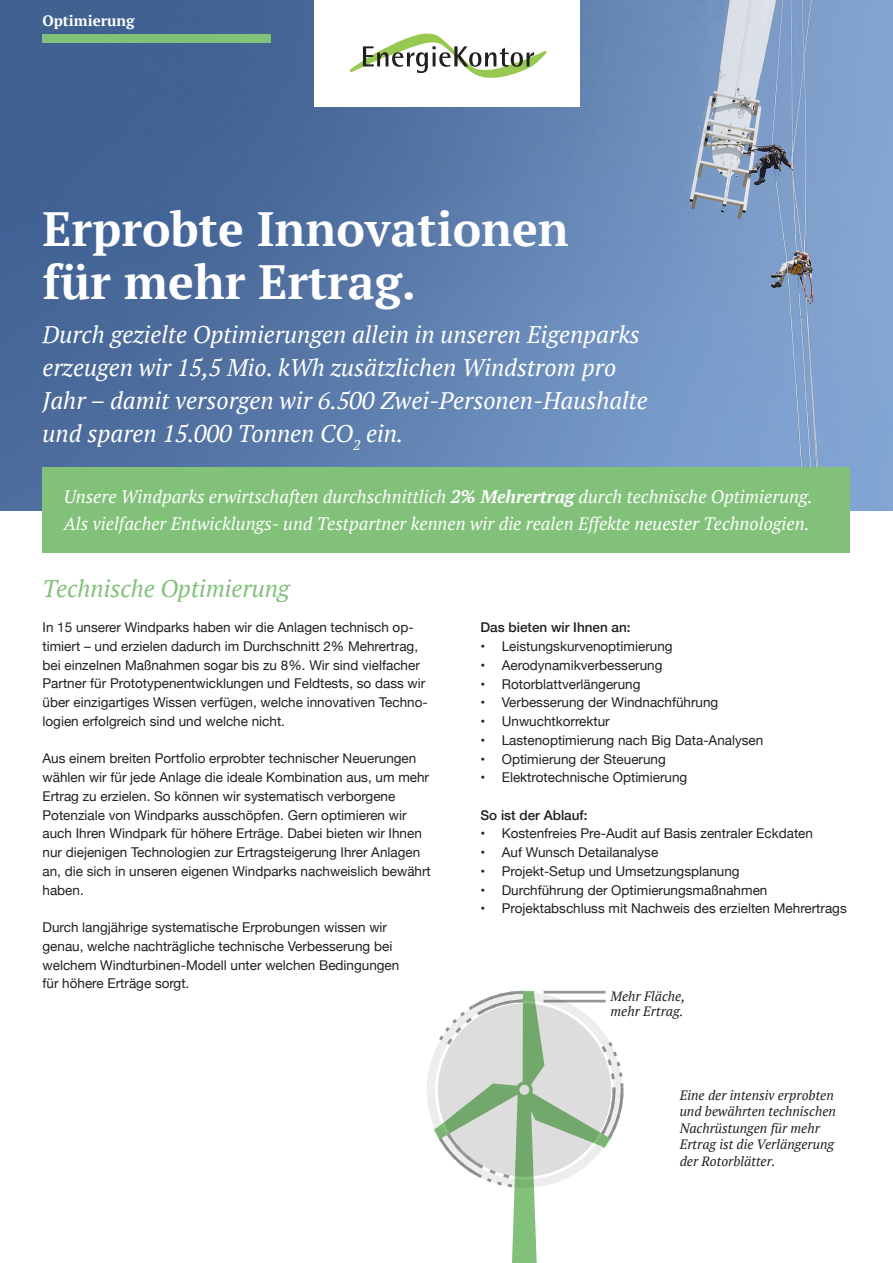
<style>
.page{position:relative;width:893px;height:1263px;background:#fff}
.page>*{position:absolute;margin:0;border:0;box-sizing:border-box;transform-origin:0 0}
.t1{font:700 48px/53.2px "PT Serif";color:#fff}
.t2{font:italic 24px/33px "PT Serif";color:#fff}
.t3{font:italic 24px "PT Serif";color:#82c17a}
.t4{font:italic 18px/27px "PT Serif";color:#fff}
.t5{font:700 15px "PT Serif";color:#fff}
.t6{font:13.5px/18.8px "Helvetica Neue";color:#231f20}
.t7{font:italic 13.5px/16.5px "PT Serif";color:#231f20}
.t8{font:500 13.5px "Helvetica Neue";color:#231f20}
.s1{font-weight:700}
</style>
<div class="page">
<img style="left:0;top:0;width:893px;height:510px">
<div style="left:314px;top:0;width:265px;height:106px;background:#fff"></div>
<svg style="left:350px;top:33px;width:197px;height:45px"></svg>
<div style="left:43px;top:468px;width:807px;height:85px;background:#82c17a"></div>
<div style="left:43px;top:34px;width:228px;height:9px;background:#82c17a"></div>
<svg style="left:427px;top:990px;width:197px;height:273px"></svg>
<p class="t5" style="left:43px;top:11px;width:94px">Optimierung</p>
<h1 class="t1" style="left:43px;top:201px;width:528px">Erprobte Innovationen für mehr Ertrag.</h1>
<h2 class="t2" style="left:43px;top:318px;width:607px">Durch gezielte Optimierungen allein in unseren Eigenparks erzeugen wir 15,5 Mio. kWh zusätzlichen Windstrom pro Jahr – damit versorgen wir 6.500 Zwei-Personen-Haushalte und sparen 15.000 Tonnen CO<sub>2</sub> ein.</h2>
<h3 class="t4" style="left:64px;top:483px;width:750px">Unsere Windparks erwirtschaften durchschnittlich <span class="s1">2% Mehrertrag</span> durch technische Optimierung.<br>Als vielfacher Entwicklungs- und Testpartner kennen wir die realen Effekte neuester Technologien.</h3>
<h2 class="t3" style="left:43px;top:573px;width:249px">Technische Optimierung</h2>
<p class="t6" style="left:43px;top:619px;width:387px">In 15 unserer Windparks haben wir die Anlagen technisch op&shy;timiert – und erzielen dadurch im Durchschnitt 2% Mehrertrag, bei einzelnen Maßnahmen sogar bis zu 8%. Wir sind vielfacher Partner für Prototypenentwicklungen und Feldtests, so dass wir über einzigartiges Wissen verfügen, welche innovativen Techno&shy;logien erfolgreich sind und welche nicht.</p>
<p class="t6" style="left:43px;top:750px;width:390px">Aus einem breiten Portfolio erprobter technischer Neuerungen wählen wir für jede Anlage die ideale Kombination aus, um mehr Ertrag zu erzielen. So können wir systematisch verborgene Potenziale von Windparks ausschöpfen. Gern optimieren wir auch Ihren Windpark für höhere Erträge. Dabei bieten wir Ihnen nur diejenigen Technologien zur Ertragsteigerung Ihrer Anlagen an, die sich in unseren eigenen Windparks nachweislich bewährt haben.</p>
<p class="t6" style="left:43px;top:919px;width:358px">Durch langjährige systematische Erprobungen wissen wir genau, welche nachträgliche technische Verbesserung bei welchem Windturbinen-Modell unter welchen Bedingungen für höhere Erträge sorgt.</p>
<p class="t8" style="left:480px;top:617px;width:152px">Das bieten wir Ihnen an:</p>
<p class="t6" style="left:480px;top:638px;width:194px">• Leistungskurvenoptimierung</p>
<p class="t6" style="left:480px;top:656px;width:184px">• Aerodynamikverbesserung</p>
<p class="t6" style="left:480px;top:675px;width:162px">• Rotorblattverlängerung</p>
<p class="t6" style="left:480px;top:694px;width:239px">• Verbesserung der Windnachführung</p>
<p class="t6" style="left:480px;top:713px;width:131px">• Unwuchtkorrektur</p>
<p class="t6" style="left:480px;top:731px;width:284px">• Lastenoptimierung nach Big Data-Analysen</p>
<p class="t6" style="left:480px;top:750px;width:187px">• Optimierung der Steuerung</p>
<p class="t6" style="left:480px;top:769px;width:208px">• Elektrotechnische Optimierung</p>
<p class="t8" style="left:480px;top:804px;width:109px">So ist der Ablauf:</p>
<p class="t6" style="left:480px;top:825px;width:334px">• Kostenfreies Pre-Audit auf Basis zentraler Eckdaten</p>
<p class="t6" style="left:480px;top:844px;width:179px">• Auf Wunsch Detailanalyse</p>
<p class="t6" style="left:480px;top:862px;width:261px">• Projekt-Setup und Umsetzungsplanung</p>
<p class="t6" style="left:480px;top:881px;width:288px">• Durchführung der Optimierungsmaßnahmen</p>
<p class="t6" style="left:480px;top:900px;width:368px">• Projektabschluss mit Nachweis des erzielten Mehrertrags</p>
<p class="t7" style="left:610px;top:989px;width:76px;line-height:15px">Mehr Fläche, mehr Ertrag.</p>
<p class="t7" style="left:680px;top:1087px;width:158px">Eine der intensiv erprobten und bewährten technischen<br>Nachrüstungen für mehr<br>Ertrag ist die Verlängerung der Rotorblätter.</p>
</div>
